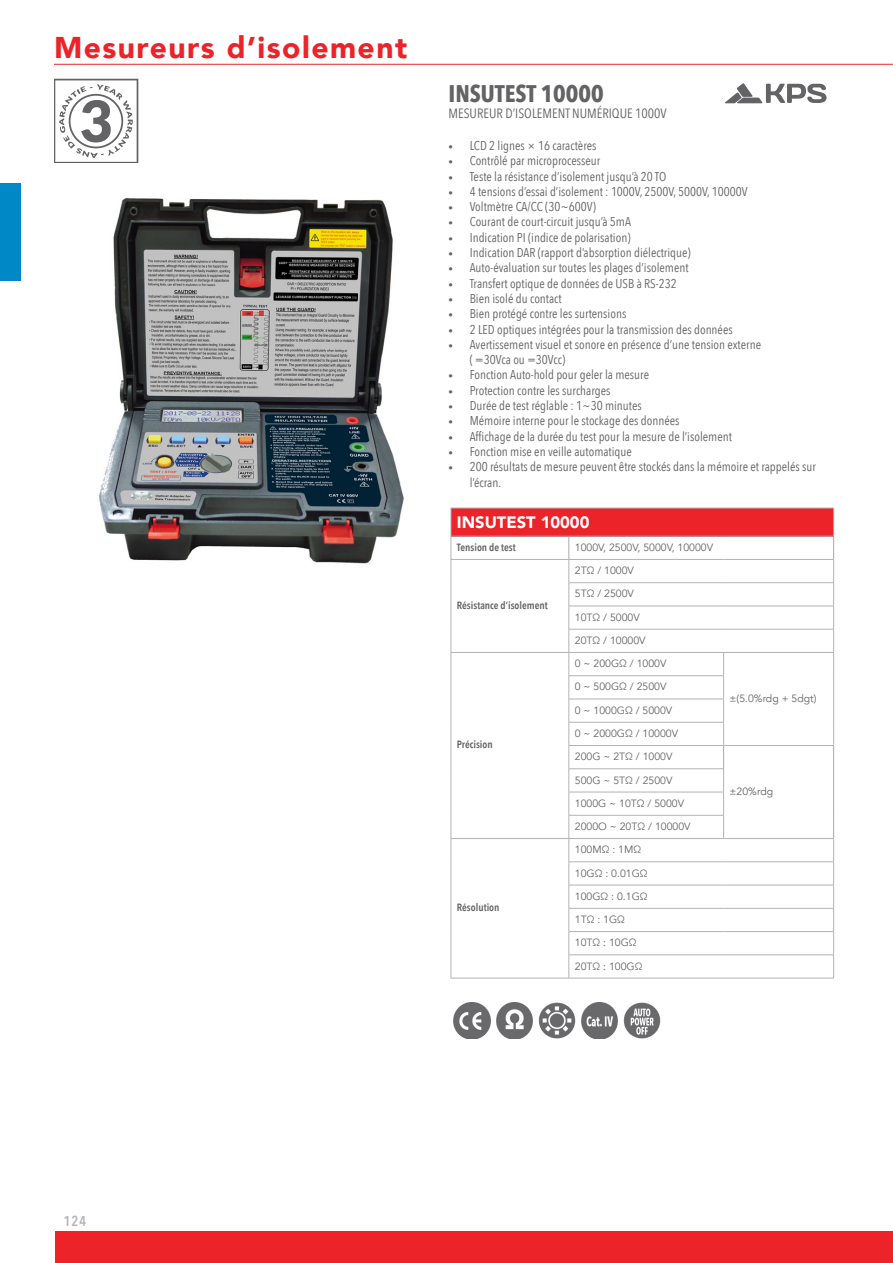
<style>
.page{position:relative;width:893px;height:1263px;background:#fff}
.page>*{position:absolute;margin:0;border:0;box-sizing:border-box;transform-origin:0 0}
.t1{font:900 30px "Avenir";letter-spacing:.05em;color:#ec2329}
.t2{font:700 24px "Avenir Next Condensed";color:#636366}
.t3{font:500 18px "Avenir Next Condensed";color:#b2b3b7}
.t4{font:900 16.5px "Avenir";color:#fff}
.t5{font:13.5px "Avenir Next Condensed";color:#636366}
.t6{font:12.75px/15.3px "Avenir Next Condensed";color:#636366}
.t7{font:10.5px "Avenir";color:#636366}
.t8{font:600 10.5px "Avenir Next Condensed";color:#636366}
.s1{font-weight:500;font-size:9px}
</style>
<div class="page">
<div style="left:55px;top:1231px;width:838px;height:32px;background:#ec2329"></div>
<hr style="left:54px;top:64px;width:839px;height:1px;background:#ec2329">
<img style="left:725px;top:83px;width:102px;height:21px">
<div style="left:451px;top:508px;width:383px;height:28px;background:#ec2329"></div>
<hr style="left:569px;top:582px;width:155px;height:1px;background:#b2b3b7">
<hr style="left:724px;top:582px;width:110px;height:1px;background:#b2b3b7">
<hr style="left:569px;top:606px;width:155px;height:1px;background:#b2b3b7">
<hr style="left:724px;top:606px;width:110px;height:1px;background:#b2b3b7">
<hr style="left:569px;top:629px;width:155px;height:1px;background:#b2b3b7">
<hr style="left:724px;top:629px;width:110px;height:1px;background:#b2b3b7">
<hr style="left:569px;top:652px;width:155px;height:1px;background:#b2b3b7">
<hr style="left:724px;top:652px;width:110px;height:1px;background:#b2b3b7">
<hr style="left:569px;top:675px;width:155px;height:1px;background:#b2b3b7">
<hr style="left:569px;top:699px;width:155px;height:1px;background:#b2b3b7">
<hr style="left:569px;top:768px;width:155px;height:1px;background:#b2b3b7">
<hr style="left:569px;top:792px;width:155px;height:1px;background:#b2b3b7">
<hr style="left:569px;top:815px;width:155px;height:1px;background:#b2b3b7">
<hr style="left:569px;top:838px;width:155px;height:1px;background:#b2b3b7">
<hr style="left:569px;top:861px;width:155px;height:1px;background:#b2b3b7">
<hr style="left:724px;top:861px;width:110px;height:1px;background:#b2b3b7">
<hr style="left:569px;top:885px;width:155px;height:1px;background:#b2b3b7">
<hr style="left:724px;top:885px;width:110px;height:1px;background:#b2b3b7">
<hr style="left:569px;top:908px;width:155px;height:1px;background:#b2b3b7">
<hr style="left:724px;top:908px;width:110px;height:1px;background:#b2b3b7">
<hr style="left:569px;top:931px;width:155px;height:1px;background:#b2b3b7">
<hr style="left:724px;top:931px;width:110px;height:1px;background:#b2b3b7">
<hr style="left:569px;top:954px;width:155px;height:1px;background:#b2b3b7">
<hr style="left:724px;top:954px;width:110px;height:1px;background:#b2b3b7">
<hr style="left:569px;top:978px;width:155px;height:1px;background:#b2b3b7">
<hr style="left:724px;top:978px;width:110px;height:1px;background:#b2b3b7">
<hr style="left:569px;top:722px;width:155px;height:1px;background:#b2b3b7">
<hr style="left:569px;top:745px;width:155px;height:1px;background:#b2b3b7">
<hr style="left:451px;top:508px;width:118px;height:1px;background:#b2b3b7">
<hr style="left:569px;top:508px;width:155px;height:1px;background:#b2b3b7">
<hr style="left:724px;top:508px;width:110px;height:1px;background:#b2b3b7">
<hr style="left:451px;top:536px;width:118px;height:1px;background:#b2b3b7">
<hr style="left:451px;top:559px;width:118px;height:1px;background:#b2b3b7">
<hr style="left:451px;top:652px;width:118px;height:1px;background:#b2b3b7">
<hr style="left:451px;top:838px;width:118px;height:1px;background:#b2b3b7">
<svg style="left:451px;top:508px;width:1px;height:470px"></svg>
<hr style="left:451px;top:978px;width:118px;height:1px;background:#b2b3b7">
<hr style="left:569px;top:536px;width:155px;height:1px;background:#b2b3b7">
<hr style="left:724px;top:536px;width:110px;height:1px;background:#b2b3b7">
<hr style="left:569px;top:559px;width:155px;height:1px;background:#b2b3b7">
<hr style="left:724px;top:559px;width:110px;height:1px;background:#b2b3b7">
<svg style="left:569px;top:536px;width:1px;height:442px"></svg>
<hr style="left:724px;top:745px;width:110px;height:1px;background:#b2b3b7">
<hr style="left:724px;top:838px;width:110px;height:1px;background:#b2b3b7">
<svg style="left:723px;top:653px;width:1px;height:185px"></svg>
<svg style="left:833px;top:508px;width:1px;height:470px"></svg>
<img style="left:98px;top:197px;width:306px;height:367px">
<img style="left:454px;top:1003px;width:36px;height:36px">
<img style="left:496px;top:1003px;width:37px;height:36px">
<img style="left:539px;top:1003px;width:36px;height:36px">
<img style="left:581px;top:1003px;width:37px;height:36px">
<img style="left:624px;top:1003px;width:36px;height:36px">
<div style="left:0;top:183px;width:21px;height:98px;background:#0087c5"></div>
<img style="left:54px;top:79px;width:84px;height:84px">
<h1 class="t1" style="left:54px;top:21px;width:355px">Mesureurs d’isolement</h1>
<h2 class="t2" style="left:448px;top:79px;width:157px">INSUTEST 10000</h2>
<p class="t5" style="left:448px;top:102px;width:220px">MESUREUR D’ISOLEMENT NUMÉRIQUE 1000V</p>
<p class="t6" style="left:448px;top:137px;width:149px"><span class="s1">•</span> LCD 2 lignes × 16 caractères</p>
<p class="t6" style="left:448px;top:152px;width:153px"><span class="s1">•</span> Contrôlé par microprocesseur</p>
<p class="t6" style="left:448px;top:168px;width:219px"><span class="s1">•</span> Teste la résistance d’isolement jusqu’à 20 TO</p>
<p class="t6" style="left:448px;top:183px;width:301px"><span class="s1">•</span> 4 tensions d’essai d’isolement : 1000V, 2500V, 5000V, 10000V</p>
<p class="t6" style="left:448px;top:198px;width:149px"><span class="s1">•</span> Voltmètre CA/CC (30~600V)</p>
<p class="t6" style="left:448px;top:214px;width:184px"><span class="s1">•</span> Courant de court-circuit jusqu’à 5mA</p>
<p class="t6" style="left:448px;top:229px;width:184px"><span class="s1">•</span> Indication PI (indice de polarisation)</p>
<p class="t6" style="left:448px;top:244px;width:244px"><span class="s1">•</span> Indication DAR (rapport d’absorption diélectrique)</p>
<p class="t6" style="left:448px;top:260px;width:242px"><span class="s1">•</span> Auto-évaluation sur toutes les plages d’isolement</p>
<p class="t6" style="left:448px;top:275px;width:230px"><span class="s1">•</span> Transfert optique de données de USB à RS-232</p>
<p class="t6" style="left:448px;top:290px;width:115px"><span class="s1">•</span> Bien isolé du contact</p>
<p class="t6" style="left:448px;top:305px;width:179px"><span class="s1">•</span> Bien protégé contre les surtensions</p>
<p class="t6" style="left:448px;top:321px;width:286px"><span class="s1">•</span> 2 LED optiques intégrées pour la transmission des données</p>
<p class="t6" style="left:470px;top:336px;width:293px;text-indent:-21px"><span class="s1">•</span> Avertissement visuel et sonore en présence d’une tension externe ( =30Vca ou =30Vcc)</p>
<p class="t6" style="left:448px;top:367px;width:202px"><span class="s1">•</span> Fonction Auto-hold pour geler la mesure</p>
<p class="t6" style="left:448px;top:382px;width:164px"><span class="s1">•</span> Protection contre les surcharges</p>
<p class="t6" style="left:448px;top:397px;width:195px"><span class="s1">•</span> Durée de test réglable : 1~30 minutes</p>
<p class="t6" style="left:448px;top:413px;width:232px"><span class="s1">•</span> Mémoire interne pour le stockage des données</p>
<p class="t6" style="left:448px;top:428px;width:285px"><span class="s1">•</span> Affichage de la durée du test pour la mesure de l’isolement</p>
<p class="t6" style="left:448px;top:443px;width:185px"><span class="s1">•</span> Fonction mise en veille automatique</p>
<p class="t6" style="left:470px;top:458px;width:348px;text-indent:-21px"><span class="s1">•</span> 200 résultats de mesure peuvent être stockés dans la mémoire et rappelés sur l’écran.</p>
<p class="t4" style="left:457px;top:508px;width:134px">INSUTEST 10000</p>
<p class="t8" style="left:457px;top:538px;width:60px">Tension de test</p>
<p class="t7" style="left:575px;top:541px;width:140px">1000V, 2500V, 5000V, 10000V</p>
<p class="t8" style="left:457px;top:596px;width:92px">Résistance d’isolement</p>
<p class="t8" style="left:457px;top:735px;width:37px">Précision</p>
<p class="t8" style="left:457px;top:899px;width:44px">Résolution</p>
<p class="t7" style="left:575px;top:564px;width:61px">2TΩ / 1000V</p>
<p class="t7" style="left:575px;top:588px;width:61px">5TΩ / 2500V</p>
<p class="t7" style="left:575px;top:611px;width:67px">10TΩ / 5000V</p>
<p class="t7" style="left:575px;top:634px;width:72px">20TΩ / 10000V</p>
<p class="t7" style="left:575px;top:657px;width:93px">0 ~ 200GΩ / 1000V</p>
<p class="t7" style="left:575px;top:681px;width:93px">0 ~ 500GΩ / 2500V</p>
<p class="t7" style="left:575px;top:704px;width:99px">0 ~ 1000GΩ / 5000V</p>
<p class="t7" style="left:575px;top:727px;width:105px">0 ~ 2000GΩ / 10000V</p>
<p class="t7" style="left:575px;top:750px;width:99px">200G ~ 2TΩ / 1000V</p>
<p class="t7" style="left:575px;top:774px;width:99px">500G ~ 5TΩ / 2500V</p>
<p class="t7" style="left:575px;top:797px;width:111px">1000G ~ 10TΩ / 5000V</p>
<p class="t7" style="left:575px;top:820px;width:117px">2000O ~ 20TΩ / 10000V</p>
<p class="t7" style="left:575px;top:843px;width:68px">100MΩ : 1MΩ</p>
<p class="t7" style="left:575px;top:867px;width:74px">10GΩ : 0.01GΩ</p>
<p class="t7" style="left:575px;top:890px;width:74px">100GΩ : 0.1GΩ</p>
<p class="t7" style="left:575px;top:913px;width:52px">1TΩ : 1GΩ</p>
<p class="t7" style="left:575px;top:936px;width:63px">10TΩ : 10GΩ</p>
<p class="t7" style="left:575px;top:960px;width:69px">20TΩ : 100GΩ</p>
<p class="t7" style="left:730px;top:692px;width:88px">±(5.0%rdg + 5dgt)</p>
<p class="t7" style="left:730px;top:785px;width:45px">±20%rdg</p>
<h3 class="t3" style="left:63px;top:1209px;width:25px">124</h3>
</div>
